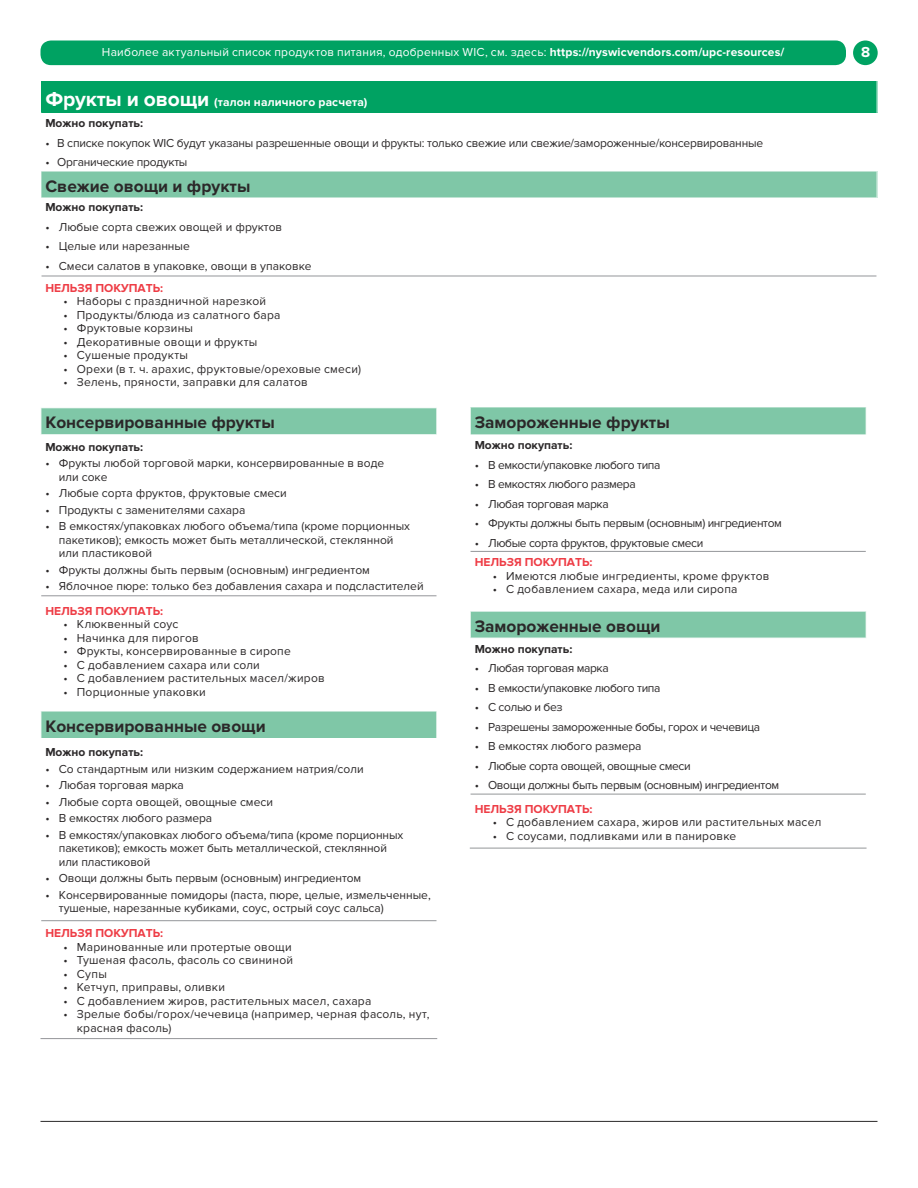
<style>
.page{position:relative;width:918px;height:1188px;background:#fff}
.page>*{position:absolute;margin:0;border:0;box-sizing:border-box;transform-origin:0 0}
.t1{font:700 17.25px "Proxima Nova";color:#2b2829}
.t2{font:700 15px "Proxima Nova";color:#fff}
.t3{font:12px/13.5px "Proxima Nova";color:#2b2829}
.t4{font:12px/13.5px "Proxima Nova";letter-spacing:.02em;color:#2b2829}
.t5{font:12px "Proxima Nova";letter-spacing:-.03em;color:#2b2829}
.t6{font:12px "Proxima Nova";letter-spacing:-.02em;color:#2b2829}
.t7{font:12px "Proxima Nova";letter-spacing:.02em;color:#fff}
.t8{font:700 12px "Proxima Nova";color:#ee3d46}
.t9{font:700 12px "Proxima Nova";color:#2b2829}
.t10{font:700 12px/21.8px "Proxima Nova";letter-spacing:.01em;color:#fff}
.s1{font-weight:700}
.s2{font-size:21px}
.s3{color:#2b2829}
</style>
<div class="page">
<div style="left:41px;top:40px;width:805px;height:25px;background:#00a262;border-radius:11px"></div>
<div style="left:853px;top:40px;width:25px;height:25px;background:#00a262;border-radius:50%"></div>
<div style="left:41px;top:81px;width:836px;height:31px;background:#00a262"></div>
<div style="left:41px;top:171px;width:836px;height:27px;background:#7fc7a7"></div>
<hr style="left:41px;top:276px;width:836px;height:1px;background:#949699">
<hr style="left:41px;top:276px;width:1px;height:116px;background:#fff">
<hr style="left:41px;top:171px;width:836px;height:1px;background:#fff">
<svg style="left:41px;top:112px;width:1px;height:164px"></svg>
<hr style="left:41px;top:198px;width:836px;height:1px;background:#fff">
<svg style="left:877px;top:112px;width:1px;height:86px"></svg>
<svg style="left:42px;top:408px;width:395px;height:330px"></svg>
<div style="left:41px;top:705px;width:396px;height:6px;background:#fff"></div>
<hr style="left:41px;top:704px;width:396px;height:1px;background:#fff">
<hr style="left:41px;top:711px;width:396px;height:1px;background:#fff">
<svg style="left:41px;top:711px;width:1px;height:27px"></svg>
<svg style="left:41px;top:408px;width:1px;height:26px"></svg>
<hr style="left:41px;top:434px;width:396px;height:1px;background:#fff">
<hr style="left:41px;top:595px;width:396px;height:1px;background:#949699">
<hr style="left:41px;top:920px;width:396px;height:1px;background:#949699">
<hr style="left:41px;top:1038px;width:396px;height:1px;background:#949699">
<svg style="left:471px;top:407px;width:395px;height:231px"></svg>
<div style="left:470px;top:598px;width:396px;height:13px;background:#fff"></div>
<svg style="left:470px;top:407px;width:1px;height:28px"></svg>
<hr style="left:470px;top:597px;width:396px;height:1px;background:#fff">
<svg style="left:470px;top:612px;width:1px;height:182px"></svg>
<hr style="left:470px;top:611px;width:396px;height:1px;background:#fff">
<hr style="left:471px;top:551px;width:395px;height:1px;background:#949699">
<hr style="left:471px;top:794px;width:395px;height:1px;background:#949699">
<hr style="left:470px;top:848px;width:397px;height:1px;background:#949699">
<hr style="left:470px;top:454px;width:397px;height:1px;background:#fff">
<hr style="left:470px;top:473px;width:397px;height:1px;background:#fff">
<hr style="left:470px;top:493px;width:397px;height:1px;background:#fff">
<hr style="left:470px;top:512px;width:397px;height:1px;background:#fff">
<hr style="left:470px;top:532px;width:397px;height:1px;background:#fff">
<hr style="left:470px;top:657px;width:397px;height:1px;background:#fff">
<hr style="left:470px;top:677px;width:397px;height:1px;background:#fff">
<hr style="left:470px;top:696px;width:397px;height:1px;background:#fff">
<hr style="left:470px;top:716px;width:397px;height:1px;background:#fff">
<hr style="left:470px;top:735px;width:397px;height:1px;background:#fff">
<hr style="left:470px;top:755px;width:397px;height:1px;background:#fff">
<hr style="left:470px;top:774px;width:397px;height:1px;background:#fff">
<hr style="left:41px;top:1121px;width:837px;height:1px;background:#2b2829">
<p class="t7" style="left:102px;top:47px;width:684px">Наиболее актуальный список продуктов питания, одобренных WIC, см. здесь: <span class="s1">https://nyswicvendors.com/upc-resources/</span></p>
<p class="t2" style="left:861px;top:45px;width:11px">8</p>
<p class="t10" style="left:45px;top:91px;width:324px"><span class="s2">Фрукты и овощи</span> (талон наличного расчета)<br><span class="s3">Можно покупать:</span></p>
<p class="t6" style="left:45px;top:137px;width:719px">• В списке покупок WIC будут указаны разрешенные овощи и фрукты: только свежие или свежие/замороженные/консервированные</p>
<p class="t6" style="left:45px;top:156px;width:144px">• Органические продукты</p>
<h1 class="t1" style="left:45px;top:177px;width:207px">Свежие овощи и фрукты</h1>
<p class="t9" style="left:45px;top:201px;width:99px">Можно покупать:</p>
<p class="t3" style="left:45px;top:220px;width:238px">• Любые сорта свежих овощей и фруктов</p>
<p class="t3" style="left:45px;top:239px;width:146px">• Целые или нарезанные</p>
<p class="t3" style="left:45px;top:259px;width:268px">• Смеси салатов в упаковке, овощи в упаковке</p>
<p class="t8" style="left:45px;top:282px;width:119px">НЕЛЬЗЯ ПОКУПАТЬ:</p>
<p class="t4" style="left:63px;top:295px;width:204px">• Наборы с праздничной нарезкой</p>
<p class="t4" style="left:63px;top:308px;width:219px">• Продукты/блюда из салатного бара</p>
<p class="t4" style="left:63px;top:322px;width:131px">• Фруктовые корзины</p>
<p class="t4" style="left:63px;top:335px;width:196px">• Декоративные овощи и фрукты</p>
<p class="t4" style="left:63px;top:349px;width:126px">• Сушеные продукты</p>
<p class="t4" style="left:63px;top:362px;width:299px">• Орехи (в т. ч. арахис, фруктовые/ореховые смеси)</p>
<p class="t4" style="left:63px;top:376px;width:246px">• Зелень, пряности, заправки для салатов</p>
<h1 class="t1" style="left:45px;top:414px;width:231px">Консервированные фрукты</h1>
<p class="t9" style="left:45px;top:441px;width:99px">Можно покупать:</p>
<p class="t3" style="left:59px;top:457px;width:327px;text-indent:-14px">• Фрукты любой торговой марки, консервированные в воде или соке</p>
<p class="t3" style="left:45px;top:487px;width:243px">• Любые сорта фруктов, фруктовые смеси</p>
<p class="t3" style="left:45px;top:503px;width:202px">• Продукты с заменителями сахара</p>
<p class="t3" style="left:59px;top:520px;width:353px;text-indent:-14px">• В емкостях/упаковках любого объема/типа (кроме порционных пакетиков); емкость может быть металлической, стеклянной или пластиковой</p>
<p class="t3" style="left:45px;top:563px;width:326px">• Фрукты должны быть первым (основным) ингредиентом</p>
<p class="t3" style="left:45px;top:580px;width:380px">• Яблочное пюре: только без добавления сахара и подсластителей</p>
<p class="t8" style="left:45px;top:605px;width:119px">НЕЛЬЗЯ ПОКУПАТЬ:</p>
<p class="t4" style="left:63px;top:618px;width:117px">• Клюквенный соус</p>
<p class="t4" style="left:63px;top:631px;width:137px">• Начинка для пирогов</p>
<p class="t4" style="left:63px;top:645px;width:229px">• Фрукты, консервированные в сиропе</p>
<p class="t4" style="left:63px;top:658px;width:198px">• С добавлением сахара или соли</p>
<p class="t4" style="left:63px;top:672px;width:263px">• С добавлением растительных масел/жиров</p>
<p class="t4" style="left:63px;top:685px;width:144px">• Порционные упаковки</p>
<h1 class="t1" style="left:45px;top:717px;width:222px">Консервированные овощи</h1>
<p class="t9" style="left:45px;top:746px;width:99px">Можно покупать:</p>
<p class="t3" style="left:45px;top:762px;width:320px">• Со стандартным или низким содержанием натрия/соли</p>
<p class="t3" style="left:45px;top:779px;width:140px">• Любая торговая марка</p>
<p class="t3" style="left:45px;top:795px;width:229px">• Любые сорта овощей, овощные смеси</p>
<p class="t3" style="left:45px;top:812px;width:168px">• В емкостях любого размера</p>
<p class="t3" style="left:59px;top:828px;width:346px;text-indent:-14px">• В емкостях/упаковках любого объема/типа (кроме порционных пакетиков); емкость может быть металлической, стеклянной или пластиковой</p>
<p class="t3" style="left:45px;top:872px;width:317px">• Овощи должны быть первым (основным) ингредиентом</p>
<p class="t3" style="left:59px;top:888px;width:373px;text-indent:-14px">• Консервированные помидоры (паста, пюре, целые, измельченные, тушеные, нарезанные кубиками, соус, острый соус сальса)</p>
<p class="t8" style="left:45px;top:927px;width:119px">НЕЛЬЗЯ ПОКУПАТЬ:</p>
<p class="t4" style="left:63px;top:940px;width:230px">• Маринованные или протертые овощи</p>
<p class="t4" style="left:63px;top:954px;width:231px">• Тушеная фасоль, фасоль со свининой</p>
<p class="t3" style="left:63px;top:967px;width:45px">• Супы</p>
<p class="t4" style="left:63px;top:981px;width:163px">• Кетчуп, приправы, оливки</p>
<p class="t4" style="left:63px;top:994px;width:309px">• С добавлением жиров, растительных масел, сахара</p>
<p class="t4" style="left:77px;top:1008px;width:354px;text-indent:-13px">• Зрелые бобы/горох/чечевица (например, черная фасоль, нут, красная фасоль)</p>
<h1 class="t1" style="left:475px;top:414px;width:197px">Замороженные фрукты</h1>
<p class="t9" style="left:475px;top:439px;width:99px">Можно покупать:</p>
<p class="t5" style="left:475px;top:459px;width:187px">• В емкости/упаковке любого типа</p>
<p class="t5" style="left:475px;top:478px;width:163px">• В емкостях любого размера</p>
<p class="t5" style="left:475px;top:498px;width:135px">• Любая торговая марка</p>
<p class="t5" style="left:475px;top:517px;width:309px">• Фрукты должны быть первым (основным) ингредиентом</p>
<p class="t5" style="left:475px;top:537px;width:230px">• Любые сорта фруктов, фруктовые смеси</p>
<p class="t8" style="left:475px;top:556px;width:119px">НЕЛЬЗЯ ПОКУПАТЬ:</p>
<p class="t4" style="left:493px;top:569px;width:278px">• Имеются любые ингредиенты, кроме фруктов</p>
<p class="t4" style="left:493px;top:582px;width:246px">• С добавлением сахара, меда или сиропа</p>
<h1 class="t1" style="left:475px;top:617px;width:187px">Замороженные овощи</h1>
<p class="t9" style="left:475px;top:643px;width:99px">Можно покупать:</p>
<p class="t5" style="left:475px;top:662px;width:135px">• Любая торговая марка</p>
<p class="t5" style="left:475px;top:682px;width:187px">• В емкости/упаковке любого типа</p>
<p class="t5" style="left:475px;top:701px;width:89px">• С солью и без</p>
<p class="t5" style="left:475px;top:721px;width:287px">• Разрешены замороженные бобы, горох и чечевица</p>
<p class="t3" style="left:475px;top:740px;width:168px">• В емкостях любого размера</p>
<p class="t5" style="left:475px;top:760px;width:218px">• Любые сорта овощей, овощные смеси</p>
<p class="t5" style="left:475px;top:779px;width:306px">• Овощи должны быть первым (основным) ингредиентом</p>
<p class="t8" style="left:475px;top:803px;width:119px">НЕЛЬЗЯ ПОКУПАТЬ:</p>
<p class="t4" style="left:493px;top:816px;width:330px">• С добавлением сахара, жиров или растительных масел</p>
<p class="t4" style="left:493px;top:829px;width:245px">• С соусами, подливками или в панировке</p>
</div>
